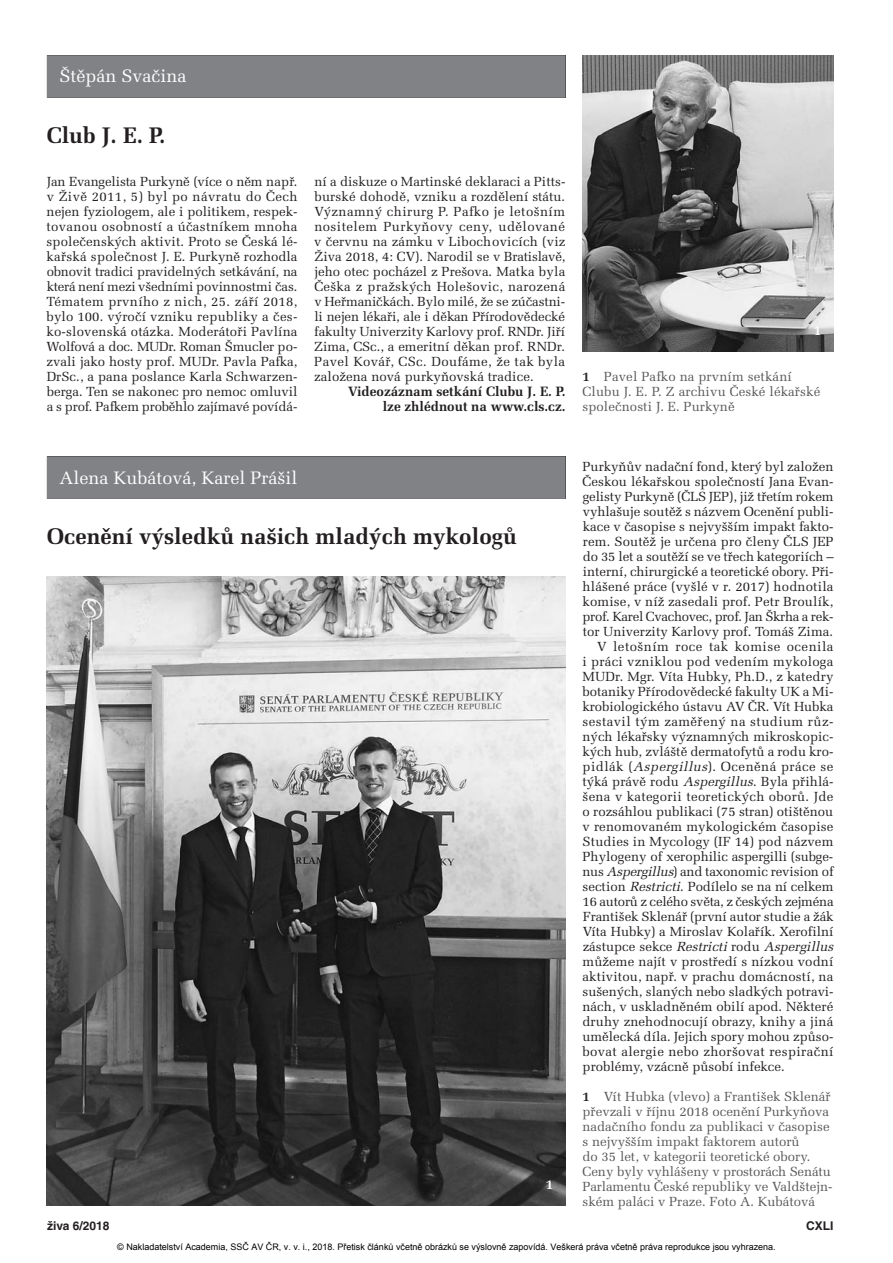
<style>
.page{position:relative;width:893px;height:1263px;background:#fff}
.page>*{position:absolute;margin:0;border:0;box-sizing:border-box;transform-origin:0 0}
.t1{font:700 22.5px "Melior CE";color:#231f20}
.t2{font:18px "Melior CE";color:#fff}
.t3{font:700 13.5px/15px "Melior CE";color:#231f20;text-align:right}
.t4{font:700 13.5px "Melior CE";color:#fff}
.t5{font:13.2px/15px "Melior CE";color:#231f20;text-align:justify}
.t6{font:13.2px/15px "Melior CE";color:#57585a}
.t7{font:13.2px "Melior CE";letter-spacing:.035em;color:#231f20}
.t8{font:13.2px "Melior CE";letter-spacing:-.02em;color:#231f20}
.t9{font:italic 13.2px "Melior CE";color:#231f20}
.t10{font:13.2px "Melior CE";letter-spacing:.02em;color:#231f20}
.t11{font:13.2px "Melior CE";letter-spacing:.025em;color:#231f20}
.t12{font:13.2px "Melior CE";letter-spacing:.03em;color:#231f20}
.t13{font:700 12px "Helvetica CE";color:#231f20}
.t14{font:9px "Arial";color:#000}
.s1{font-weight:700;color:#231f20}
.s2{font-style:italic}
.s3{font-style:normal}
</style>
<div class="page">
<div style="left:47px;top:55px;width:519px;height:43px;background:#808285"></div>
<img style="left:583px;top:55px;width:250px;height:296px">
<div style="left:47px;top:456px;width:519px;height:43px;background:#808285"></div>
<img style="left:47px;top:576px;width:519px;height:629px">
<h2 class="t2" style="left:60px;top:70px;width:128px">Štěpán Svačina</h2>
<h1 class="t1" style="left:47px;top:127px;width:120px">Club J. E. P.</h1>
<p class="t5" style="left:47px;top:176px;width:253px">Jan Evangelista Purkyně (více o něm např. v Živě 2011, 5) byl po návratu do Čech nejen fyziologem, ale i politikem, respek&shy;tovanou osobností a účastníkem mnoha společenských aktivit. Proto se Česká lé - kařská společnost J. E. Purkyně rozhodla obnovit tradici pravidelných setkávání, na která není mezi všedními povinnostmi čas.<br>Tématem prvního z nich, 25. září 2018, bylo 100. výročí vzniku republiky a čes&shy;ko-slovenská otázka. Moderátoři Pavlína Wolfová a doc. MUDr. Roman Šmucler po - zvali jako hosty prof. MUDr. Pavla Pafka, DrSc., a pana poslance Karla Schwarzen - berga. Ten se nakonec pro nemoc omluvil a s prof. Pafkem proběhlo zajímavé povídá-</p>
<p class="t5" style="left:314px;top:176px;width:253px">ní a diskuze o Martinské deklaraci a Pitts&shy;burské dohodě, vzniku a rozdělení státu.<br>Významný chirurg P. Pafko je letošním nositelem Purkyňovy ceny, udělované v červnu na zámku v Libochovicích (viz Živa 2018, 4: CV). Narodil se v Bratislavě, jeho otec pocházel z Prešova. Matka byla Češka z pražských Holešovic, narozená v Heřmaničkách. Bylo milé, že se zúčastni - li nejen lékaři, ale i děkan Přírodovědecké fakulty Univerzity Karlovy prof. RNDr. Jiří Zima, CSc., a emeritní děkan prof. RNDr.<br>Pavel Kovář, CSc. Doufáme, že tak byla založena nová purkyňovská tradice.</p>
<p class="t3" style="left:348px;top:386px;width:219px">Videozáznam setkání Clubu J. E. P. lze zhlédnout na www.cls.cz.</p>
<p class="t4" style="left:814px;top:325px;width:9px">1</p>
<p class="t6" style="left:582px;top:371px;width:239px"><span class="s1">1</span> Pavel Pafko na prvním setkání<br>Clubu J. E. P. Z archivu České lékařské společnosti J. E. Purkyně</p>
<h2 class="t2" style="left:60px;top:471px;width:239px">Alena Kubátová, Karel Prášil</h2>
<h1 class="t1" style="left:47px;top:528px;width:472px">Ocenění výsledků našich mladých mykologů</h1>
<p class="t4" style="left:546px;top:1180px;width:9px">1</p>
<p class="t5" style="left:582px;top:461px;width:252px">Purkyňův nadační fond, který byl založen</p>
<p class="t5" style="left:582px;top:476px;width:253px">Českou lékařskou společností Jana Evan-</p>
<p class="t5" style="left:583px;top:491px;width:252px">gelisty Purkyně (ČLS JEP), již třetím rokem</p>
<p class="t5" style="left:583px;top:506px;width:252px">vyhlašuje soutěž s názvem Ocenění publi-</p>
<p class="t5" style="left:583px;top:521px;width:252px">kace v časopise s nejvyšším impakt fakto-</p>
<p class="t5" style="left:583px;top:536px;width:252px">rem. Soutěž je určena pro členy ČLS JEP</p>
<p class="t5" style="left:583px;top:551px;width:252px">do 35 let a soutěží se ve třech kategoriích –</p>
<p class="t5" style="left:583px;top:566px;width:252px">interní, chirurgické a teoretické obory. Při-</p>
<p class="t5" style="left:583px;top:581px;width:252px">hlášené práce (vyšlé v r. 2017) hodnotila</p>
<p class="t5" style="left:583px;top:596px;width:252px">komise, v níž zasedali prof. Petr Broulík,</p>
<p class="t8" style="left:582px;top:612px;width:253px">prof. Karel Cvachovec, prof. Jan Škrha a rek-</p>
<p class="t5" style="left:583px;top:626px;width:252px">tor Univerzity Karlovy prof. Tomáš Zima.</p>
<p class="t7" style="left:597px;top:642px;width:238px">V letošním roce tak komise ocenila</p>
<p class="t5" style="left:583px;top:656px;width:252px">i práci vzniklou pod vedením mykologa</p>
<p class="t5" style="left:582px;top:671px;width:252px">MUDr. Mgr. Víta Hubky, Ph.D., z katedry</p>
<p class="t5" style="left:582px;top:686px;width:252px">botaniky Přírodovědecké fakulty UK a Mi -</p>
<p class="t5" style="left:583px;top:701px;width:252px">krobiologického ústavu AV ČR. Vít Hubka</p>
<p class="t12" style="left:582px;top:717px;width:252px">sestavil tým zaměřený na studium růz-</p>
<p class="t5" style="left:583px;top:731px;width:252px">ných lékařsky významných mikroskopic-</p>
<p class="t5" style="left:583px;top:746px;width:252px">kých hub, zvláště dermatofytů a rodu kro-</p>
<p class="t7" style="left:583px;top:762px;width:252px">pidlák (<span class="s2">Aspergillus</span>). Oceněná práce se</p>
<p class="t5" style="left:582px;top:776px;width:252px">týká právě rodu <span class="s2">Aspergillus</span>. Byla přihlá-</p>
<p class="t10" style="left:583px;top:792px;width:252px">šena v kategorii teoretických oborů. Jde</p>
<p class="t5" style="left:582px;top:806px;width:252px">o rozsáhlou publikaci (75 stran) otištěnou</p>
<p class="t5" style="left:582px;top:821px;width:252px">v renomovaném mykologickém časopise</p>
<p class="t5" style="left:583px;top:836px;width:252px">Studies in Mycology (IF 14) pod názvem</p>
<p class="t5" style="left:583px;top:851px;width:252px">Phylogeny of xerophilic aspergilli (subge-</p>
<p class="t5" style="left:582px;top:866px;width:253px">nus <span class="s2">Aspergillus</span>) and taxonomic revision of</p>
<p class="t5" style="left:583px;top:881px;width:252px">section <span class="s2">Restricti</span>. Podílelo se na ní celkem</p>
<p class="t5" style="left:583px;top:896px;width:252px">16 autorů z celého světa, z českých zejména</p>
<p class="t5" style="left:583px;top:911px;width:252px">František Sklenář (první autor studie a žák</p>
<p class="t5" style="left:583px;top:926px;width:252px">Víta Hubky) a Miroslav Kolařík. Xerofilní</p>
<p class="t9" style="left:583px;top:942px;width:255px"><span class="s3">z á s t u p c e s e k c e</span> Restricti <span class="s3">r o d u</span> Aspergillus</p>
<p class="t5" style="left:583px;top:956px;width:252px">můžeme najít v prostředí s nízkou vodní</p>
<p class="t5" style="left:583px;top:971px;width:252px">aktivitou, např. v prachu domácností, na</p>
<p class="t5" style="left:582px;top:986px;width:252px">sušených, slaných nebo sladkých potravi -</p>
<p class="t5" style="left:582px;top:1001px;width:252px">nách, v uskladněném obilí apod. Některé</p>
<p class="t5" style="left:582px;top:1016px;width:252px">druhy znehodnocují obrazy, knihy a jiná</p>
<p class="t5" style="left:582px;top:1031px;width:253px">umělecká díla. Jejich spory mohou způso -</p>
<p class="t11" style="left:583px;top:1047px;width:252px">bovat alergie nebo zhoršovat respirační</p>
<p class="t5" style="left:583px;top:1061px;width:204px">problémy, vzácně působí infekce.</p>
<p class="t6" style="left:583px;top:1091px;width:252px"><span class="s1">1</span> Vít Hubka (vlevo) a František Sklenář převzali v říjnu 2018 ocenění Purkyňova nadačního fondu za publikaci v časopise s nejvyšším impakt faktorem autorů<br>do 35 let, v kategorii teoretické obory.<br>Ceny byly vyhlášeny v prostorách Senátu Parlamentu České republiky ve Valdštejn&shy;ském paláci v Praze. Foto A. Kubátová</p>
<p class="t13" style="left:47px;top:1221px;width:64px">živa 6/2018</p>
<p class="t13" style="left:806px;top:1221px;width:29px">CXLI</p>
<p class="t14" style="left:117px;top:1241px;width:660px">© Nakladatelství Academia, SSČ AV ČR, v. v. i., 2018. Přetisk článků včetně obrázků se výslovně zapovídá. Veškerá práva včetně práva reprodukce jsou vyhrazena.</p>
</div>
